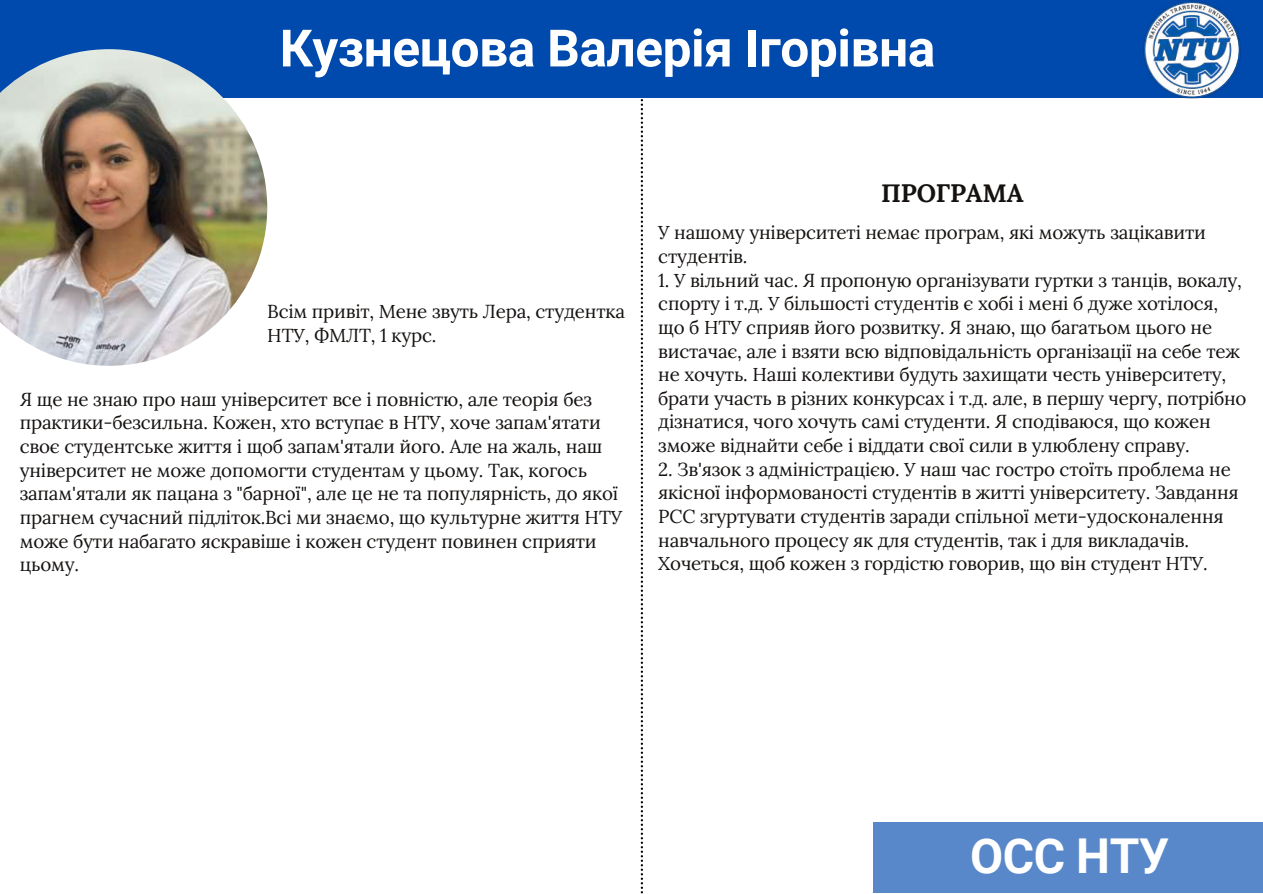
<style>
.page{position:relative;width:1263px;height:894px;background:#fff}
.page>*{position:absolute;margin:0;border:0;box-sizing:border-box;transform-origin:0 0}
.t1{font:62.25px "Roboto";letter-spacing:-.02em;color:#fff}
.t2{font:700 51.45px "Roboto";letter-spacing:-.01em;color:#fff}
.t3{font:700 48px "Roboto";letter-spacing:-.01em;color:#fff}
.t4{font:700 25.2px "Lora";letter-spacing:-.01em;color:#14110f}
.t5{font:18.75px/23.5px "Lora";letter-spacing:-.01em;color:#14110f}
</style>
<div class="page">
<div style="left:0;top:0;width:1263px;height:98px;background:#004aad"></div>
<svg style="left:641px;top:99px;width:2px;height:794px"></svg>
<img style="left:1143px;top:1px;width:98px;height:98px">
<div style="left:873px;top:821px;width:390px;height:71px;background:#5888c9"></div>
<img style="left:0;top:49px;width:267px;height:316px">
<h1 class="t1" style="left:452px;top:0;width:776px">Савенко Ганна Миколаївна</h1>
<h2 class="t2" style="left:280px;top:19px;width:657px">Кузнецова Валерія Ігорівна</h2>
<p class="t5" style="left:267px;top:299px;width:359px">Всім привіт, Мене звуть Лера, студентка<br>НТУ, ФМЛТ, 1 курс.</p>
<p class="t5" style="left:20px;top:387px;width:604px">Я ще не знаю про наш університет все і повністю, але теорія без практики-безсильна. Кожен, хто вступає в НТУ, хоче запам'ятати своє студентське життя і щоб запам'ятали його. Але на жаль, наш університет не може допомогти студентам у цьому. Так, когось запам'ятали як пацана з "барної", але це не та популярність, до якої прагнем сучасний підліток.Всі ми знаємо, що культурне життя НТУ може бути набагато яскравіше і кожен студент повинен сприяти цьому.</p>
<h3 class="t4" style="left:881px;top:177px;width:144px">ПРОГРАМА</h3>
<p class="t5" style="left:658px;top:220px;width:549px">У нашому університеті немає програм, які можуть зацікавити студентів.</p>
<p class="t5" style="left:658px;top:268px;width:590px">1. У вільний час. Я пропоную організувати гуртки з танців, вокалу, спорту і т.д. У більшості студентів є хобі і мені б дуже хотілося, що б НТУ сприяв його розвитку. Я знаю, що багатьом цього не вистачає, але і взяти всю відповідальність організації на себе теж не хочуть. Наші колективи будуть захищати честь університету, брати участь в різних конкурсах і т.д. але, в першу чергу, потрібно дізнатися, чого хочуть самі студенти. Я сподіваюся, що кожен зможе віднайти себе і віддати свої сили в улюблену справу.</p>
<p class="t5" style="left:658px;top:457px;width:582px">2. Зв'язок з адміністрацією. У наш час гостро стоїть проблема не якісної інформованості студентів в житті університету. Завдання РСС згуртувати студентів заради спільної мети-удосконалення навчального процесу як для студентів, так і для викладачів.<br>Хочеться, щоб кожен з гордістю говорив, що він студент НТУ.</p>
<h3 class="t3" style="left:970px;top:828px;width:201px">ОСС НТУ</h3>
</div>
